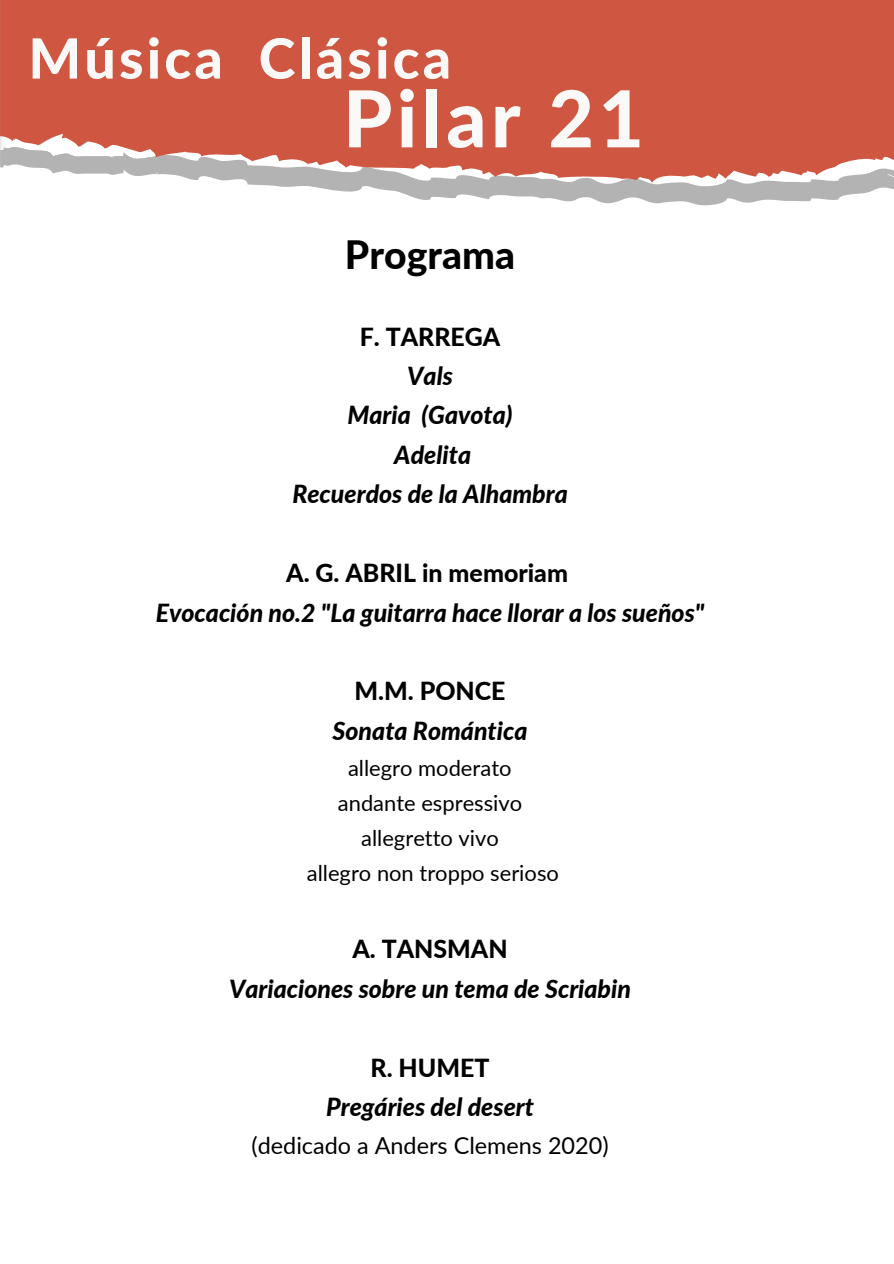
<style>
.page{position:relative;width:894px;height:1264px;background:#fff}
.page>*{position:absolute;margin:0;border:0;box-sizing:border-box;transform-origin:0 0}
.t1{font:800 78.45px "Lato";letter-spacing:.06em;color:#fbf9f8}
.t2{font:800 55.35px "Lato";letter-spacing:.06em;color:#fbf9f8}
.t3{font:800 39px "Lato";color:#000}
.t4{font:italic 800 24.9px/39.5px "Lato";color:#000;text-align:center}
.t5{font:800 24.9px "Lato";color:#000}
.t6{font:23.4px "Lato";color:#000}
.t7{font:21.9px/35px "Lato";color:#000;text-align:center}
</style>
<div class="page">
<svg style="left:315px;top:187px;width:578px;height:18px;fill:#b3b3b3"></svg>
<svg style="left:247px;top:183px;width:646px;height:4px"></svg>
<svg style="left:0;top:0;width:893px;height:183px;fill:#cf5742"></svg>
<h2 class="t2" style="left:28px;top:24px;width:424px">Música Clásica</h2>
<h1 class="t1" style="left:343px;top:70px;width:302px">Pilar 21</h1>
<h3 class="t3" style="left:345px;top:230px;width:172px">Programa</h3>
<p class="t5" style="left:359px;top:321px;width:142px">F. TARREGA</p>
<p class="t4" style="left:292px;top:355px;width:277px">Vals<br>Maria (Gavota)<br>Adelita<br>Recuerdos de la Alhambra</p>
<p class="t5" style="left:286px;top:557px;width:283px">A. G. ABRIL in memoriam</p>
<p class="t4" style="left:156px;top:592px;width:550px">Evocación no.2 "La guitarra hace llorar a los sueños"</p>
<p class="t5" style="left:354px;top:676px;width:152px">M.M. PONCE</p>
<p class="t4" style="left:332px;top:710px;width:196px">Sonata Romántica</p>
<p class="t7" style="left:307px;top:750px;width:253px">allegro moderato<br>andante espressivo allegretto vivo<br>allegro non troppo serioso</p>
<p class="t5" style="left:352px;top:933px;width:157px">A. TANSMAN</p>
<p class="t4" style="left:229px;top:968px;width:403px">Variaciones sobre un tema de Scriabin</p>
<p class="t5" style="left:370px;top:1052px;width:120px">R. HUMET</p>
<p class="t4" style="left:326px;top:1086px;width:209px">Pregáries del desert</p>
<p class="t6" style="left:251px;top:1131px;width:358px">(dedicado a Anders Clemens 2020)</p>
</div>
